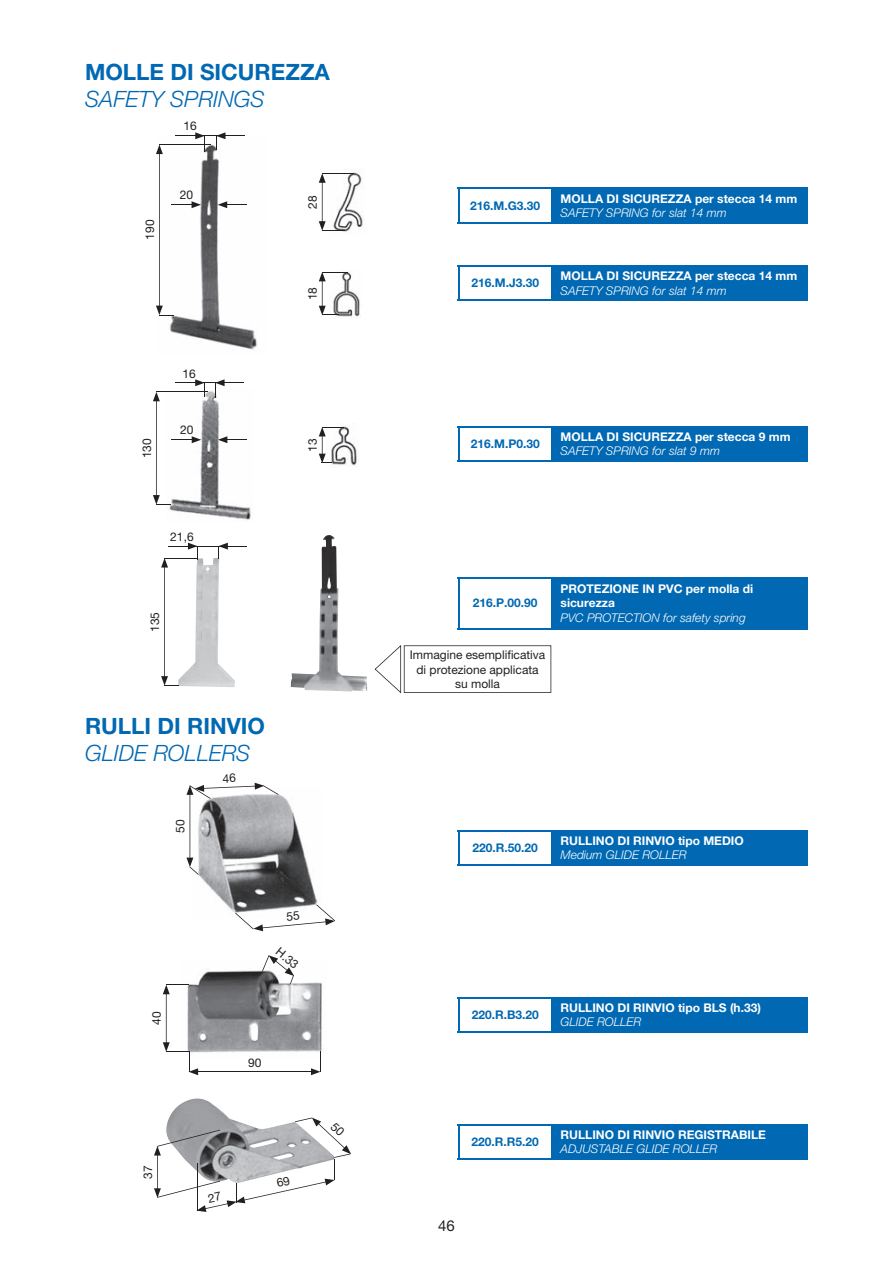
<style>
.page{position:relative;width:893px;height:1263px;background:#fff}
.page>*{position:absolute;margin:0;border:0;box-sizing:border-box;transform-origin:0 0}
.t1{font:700 22.5px "Helvetica Neue LT Pro";color:#0168b3}
.t2{font:italic 300 22.5px "Helvetica Neue LT Pro";color:#0168b3}
.t3{font:15px "Helvetica Neue LT Pro";color:#231f20}
.t4{font:700 12px/14.4px "Helvetica Neue LT Pro";color:#fff}
.t5{font:italic 300 12px "Helvetica Neue LT Pro";color:#fff}
.t6{font:12px/14.4px "Helvetica Neue LT Pro";color:#231f20;text-align:center}
.t7{font:700 12px "Helvetica Neue LT Pro";color:#0168b3}
</style>
<div class="page">
<img style="left:157px;top:152px;width:100px;height:198px">
<img style="left:169px;top:397px;width:82px;height:123px">
<img style="left:192px;top:794px;width:126px;height:119px">
<img style="left:187px;top:969px;width:135px;height:84px">
<img style="left:335px;top:169px;width:29px;height:63px">
<img style="left:336px;top:271px;width:24px;height:48px">
<img style="left:332px;top:426px;width:25px;height:40px">
<img style="left:169px;top:1098px;width:59px;height:19px">
<img style="left:291px;top:535px;width:76px;height:157px">
<img style="left:179px;top:567px;width:56px;height:120px">
<div style="left:552px;top:188px;width:255px;height:34px;background:#0168b3"></div>
<hr style="left:458px;top:189px;width:1px;height:33px;background:#0168b3">
<hr style="left:458px;top:188px;width:94px;height:1px;background:#0168b3">
<hr style="left:458px;top:222px;width:94px;height:1px;background:#0168b3">
<hr style="left:551px;top:189px;width:2px;height:33px;background:#0168b3">
<hr style="left:552px;top:188px;width:256px;height:1px;background:#0168b3">
<hr style="left:806px;top:189px;width:2px;height:33px;background:#0168b3">
<hr style="left:552px;top:222px;width:256px;height:1px;background:#0168b3">
<div style="left:552px;top:266px;width:255px;height:34px;background:#0168b3"></div>
<hr style="left:458px;top:267px;width:1px;height:32px;background:#0168b3">
<hr style="left:458px;top:265px;width:94px;height:2px;background:#0168b3">
<hr style="left:458px;top:299px;width:94px;height:2px;background:#0168b3">
<hr style="left:551px;top:267px;width:2px;height:32px;background:#0168b3">
<hr style="left:552px;top:265px;width:256px;height:2px;background:#0168b3">
<hr style="left:806px;top:267px;width:2px;height:32px;background:#0168b3">
<hr style="left:552px;top:299px;width:256px;height:2px;background:#0168b3">
<div style="left:552px;top:427px;width:255px;height:34px;background:#0168b3"></div>
<hr style="left:458px;top:428px;width:1px;height:32px;background:#0168b3">
<hr style="left:458px;top:426px;width:94px;height:2px;background:#0168b3">
<hr style="left:458px;top:460px;width:94px;height:2px;background:#0168b3">
<hr style="left:551px;top:428px;width:2px;height:32px;background:#0168b3">
<hr style="left:552px;top:426px;width:256px;height:2px;background:#0168b3">
<hr style="left:806px;top:428px;width:2px;height:32px;background:#0168b3">
<hr style="left:552px;top:460px;width:256px;height:2px;background:#0168b3">
<hr style="left:159px;top:144px;width:51px;height:1px;background:#231f20">
<hr style="left:159px;top:152px;width:1px;height:156px;background:#231f20">
<svg style="left:156px;top:145px;width:7px;height:9px"></svg>
<svg style="left:156px;top:306px;width:18px;height:10px"></svg>
<hr style="left:322px;top:173px;width:32px;height:1px;background:#231f20">
<hr style="left:322px;top:180px;width:1px;height:44px;background:#231f20">
<svg style="left:319px;top:174px;width:7px;height:9px"></svg>
<svg style="left:319px;top:221px;width:26px;height:10px"></svg>
<svg style="left:319px;top:272px;width:28px;height:43px"></svg>
<svg style="left:175px;top:132px;width:70px;height:20px"></svg>
<svg style="left:171px;top:201px;width:30px;height:7px"></svg>
<svg style="left:218px;top:201px;width:28px;height:7px"></svg>
<svg style="left:175px;top:379px;width:69px;height:18px"></svg>
<hr style="left:156px;top:391px;width:51px;height:1px;background:#231f20">
<hr style="left:156px;top:399px;width:1px;height:98px;background:#231f20">
<svg style="left:153px;top:392px;width:7px;height:9px"></svg>
<svg style="left:153px;top:495px;width:17px;height:10px"></svg>
<svg style="left:172px;top:436px;width:29px;height:7px"></svg>
<svg style="left:218px;top:436px;width:29px;height:7px"></svg>
<svg style="left:319px;top:427px;width:25px;height:36px"></svg>
<div style="left:552px;top:831px;width:255px;height:34px;background:#0168b3"></div>
<hr style="left:458px;top:832px;width:1px;height:32px;background:#0168b3">
<hr style="left:458px;top:830px;width:94px;height:2px;background:#0168b3">
<hr style="left:458px;top:864px;width:94px;height:2px;background:#0168b3">
<hr style="left:551px;top:832px;width:2px;height:32px;background:#0168b3">
<hr style="left:552px;top:830px;width:256px;height:2px;background:#0168b3">
<hr style="left:806px;top:832px;width:2px;height:32px;background:#0168b3">
<hr style="left:552px;top:864px;width:256px;height:2px;background:#0168b3">
<div style="left:552px;top:997px;width:255px;height:34px;background:#0168b3"></div>
<hr style="left:458px;top:998px;width:1px;height:33px;background:#0168b3">
<hr style="left:458px;top:997px;width:94px;height:1px;background:#0168b3">
<hr style="left:458px;top:1031px;width:94px;height:1px;background:#0168b3">
<hr style="left:551px;top:998px;width:2px;height:33px;background:#0168b3">
<hr style="left:552px;top:997px;width:256px;height:1px;background:#0168b3">
<hr style="left:806px;top:998px;width:2px;height:33px;background:#0168b3">
<hr style="left:552px;top:1031px;width:256px;height:1px;background:#0168b3">
<div style="left:552px;top:1125px;width:255px;height:34px;background:#0168b3"></div>
<hr style="left:458px;top:1125px;width:1px;height:33px;background:#0168b3">
<hr style="left:458px;top:1124px;width:94px;height:1px;background:#0168b3">
<hr style="left:458px;top:1158px;width:94px;height:1px;background:#0168b3">
<hr style="left:551px;top:1125px;width:2px;height:33px;background:#0168b3">
<hr style="left:552px;top:1124px;width:256px;height:1px;background:#0168b3">
<hr style="left:806px;top:1125px;width:2px;height:33px;background:#0168b3">
<hr style="left:552px;top:1158px;width:256px;height:1px;background:#0168b3">
<hr style="left:196px;top:1071px;width:117px;height:1px;background:#231f20">
<svg style="left:311px;top:1051px;width:10px;height:24px"></svg>
<hr style="left:166px;top:992px;width:1px;height:53px;background:#231f20">
<svg style="left:163px;top:1042px;width:35px;height:33px"></svg>
<svg style="left:163px;top:984px;width:26px;height:10px"></svg>
<svg style="left:262px;top:955px;width:32px;height:29px"></svg>
<hr style="left:190px;top:792px;width:1px;height:68px;background:#231f20">
<svg style="left:186px;top:858px;width:13px;height:17px"></svg>
<div style="left:552px;top:578px;width:255px;height:51px;background:#0168b3"></div>
<hr style="left:458px;top:578px;width:1px;height:50px;background:#0168b3">
<hr style="left:458px;top:577px;width:94px;height:1px;background:#0168b3">
<hr style="left:458px;top:628px;width:94px;height:1px;background:#0168b3">
<hr style="left:551px;top:578px;width:2px;height:50px;background:#0168b3">
<hr style="left:552px;top:577px;width:256px;height:1px;background:#0168b3">
<hr style="left:806px;top:578px;width:2px;height:50px;background:#0168b3">
<hr style="left:552px;top:628px;width:256px;height:1px;background:#0168b3">
<hr style="left:164px;top:565px;width:1px;height:113px;background:#231f20">
<svg style="left:161px;top:676px;width:18px;height:10px"></svg>
<svg style="left:161px;top:543px;width:86px;height:24px"></svg>
<svg style="left:375px;top:645px;width:176px;height:48px"></svg>
<svg style="left:186px;top:782px;width:93px;height:17px"></svg>
<svg style="left:235px;top:904px;width:100px;height:27px"></svg>
<svg style="left:154px;top:1117px;width:197px;height:95px"></svg>
<h1 class="t1" style="left:85px;top:64px;width:246px">MOLLE DI SICUREZZA</h1>
<h1 class="t2" style="left:85px;top:91px;width:181px">SAFETY SPRINGS</h1>
<p class="t6" style="left:183px;top:120px;width:15px">16</p>
<p class="t6" style="left:144px;top:240px;width:22px;rotate:-90deg">190</p>
<p class="t6" style="left:180px;top:189px;width:15px">20</p>
<p class="t6" style="left:141px;top:458px;width:22px;rotate:-90deg">130</p>
<p class="t6" style="left:183px;top:367px;width:15px">16</p>
<p class="t6" style="left:180px;top:424px;width:15px">20</p>
<p class="t6" style="left:170px;top:531px;width:25px">21,6</p>
<p class="t6" style="left:149px;top:632px;width:22px;rotate:-90deg">135</p>
<h1 class="t1" style="left:85px;top:717px;width:181px">RULLI DI RINVIO</h1>
<h1 class="t2" style="left:85px;top:744px;width:167px">GLIDE ROLLERS</h1>
<p class="t6" style="left:174px;top:833px;width:15px;rotate:-90deg">50</p>
<p class="t6" style="left:307px;top:209px;width:15px;rotate:-90deg">28</p>
<p class="t6" style="left:307px;top:300px;width:15px;rotate:-90deg">18</p>
<p class="t6" style="left:307px;top:452px;width:15px;rotate:-90deg">13</p>
<p class="t6" style="left:151px;top:1025px;width:15px;rotate:-90deg">40</p>
<p class="t6" style="left:142px;top:1178px;width:15px;rotate:-90deg">37</p>
<p class="t6" style="left:281px;top:945px;width:27px;rotate:39deg">H.33</p>
<p class="t6" style="left:248px;top:1056px;width:15px">90</p>
<p class="t7" style="left:470px;top:201px;width:72px">216.M.G3.30</p>
<p class="t4" style="left:561px;top:192px;width:238px">MOLLA DI SICUREZZA per stecca 14 mm</p>
<p class="t5" style="left:561px;top:208px;width:168px">SAFETY SPRING for slat 14 mm</p>
<p class="t7" style="left:471px;top:279px;width:69px">216.M.J3.30</p>
<p class="t4" style="left:561px;top:270px;width:238px">MOLLA DI SICUREZZA per stecca 14 mm</p>
<p class="t5" style="left:561px;top:286px;width:168px">SAFETY SPRING for slat 14 mm</p>
<p class="t7" style="left:471px;top:440px;width:70px">216.M.P0.30</p>
<p class="t4" style="left:561px;top:431px;width:231px">MOLLA DI SICUREZZA per stecca 9 mm</p>
<p class="t5" style="left:561px;top:447px;width:161px">SAFETY SPRING for slat 9 mm</p>
<p class="t7" style="left:473px;top:599px;width:66px">216.P.00.90</p>
<p class="t6" style="left:410px;top:649px;width:137px">Immagine esemplificativa di protezione applicata su molla</p>
<p class="t4" style="left:561px;top:583px;width:194px">PROTEZIONE IN PVC per molla di sicurezza</p>
<p class="t5" style="left:561px;top:613px;width:187px">PVC PROTECTION for safety spring</p>
<p class="t7" style="left:473px;top:844px;width:67px">220.R.50.20</p>
<p class="t4" style="left:561px;top:835px;width:185px">RULLINO DI RINVIO tipo MEDIO</p>
<p class="t5" style="left:561px;top:851px;width:127px">Medium GLIDE ROLLER</p>
<p class="t7" style="left:472px;top:1010px;width:69px">220.R.B3.20</p>
<p class="t4" style="left:561px;top:1001px;width:202px">RULLINO DI RINVIO tipo BLS (h.33)</p>
<p class="t5" style="left:561px;top:1017px;width:82px">GLIDE ROLLER</p>
<p class="t7" style="left:472px;top:1137px;width:69px">220.R.R5.20</p>
<p class="t4" style="left:561px;top:1129px;width:207px">RULLINO DI RINVIO REGISTRABILE</p>
<p class="t5" style="left:561px;top:1145px;width:158px">ADJUSTABLE GLIDE ROLLER</p>
<p class="t3" style="left:438px;top:1220px;width:18px">46</p>
</div>
